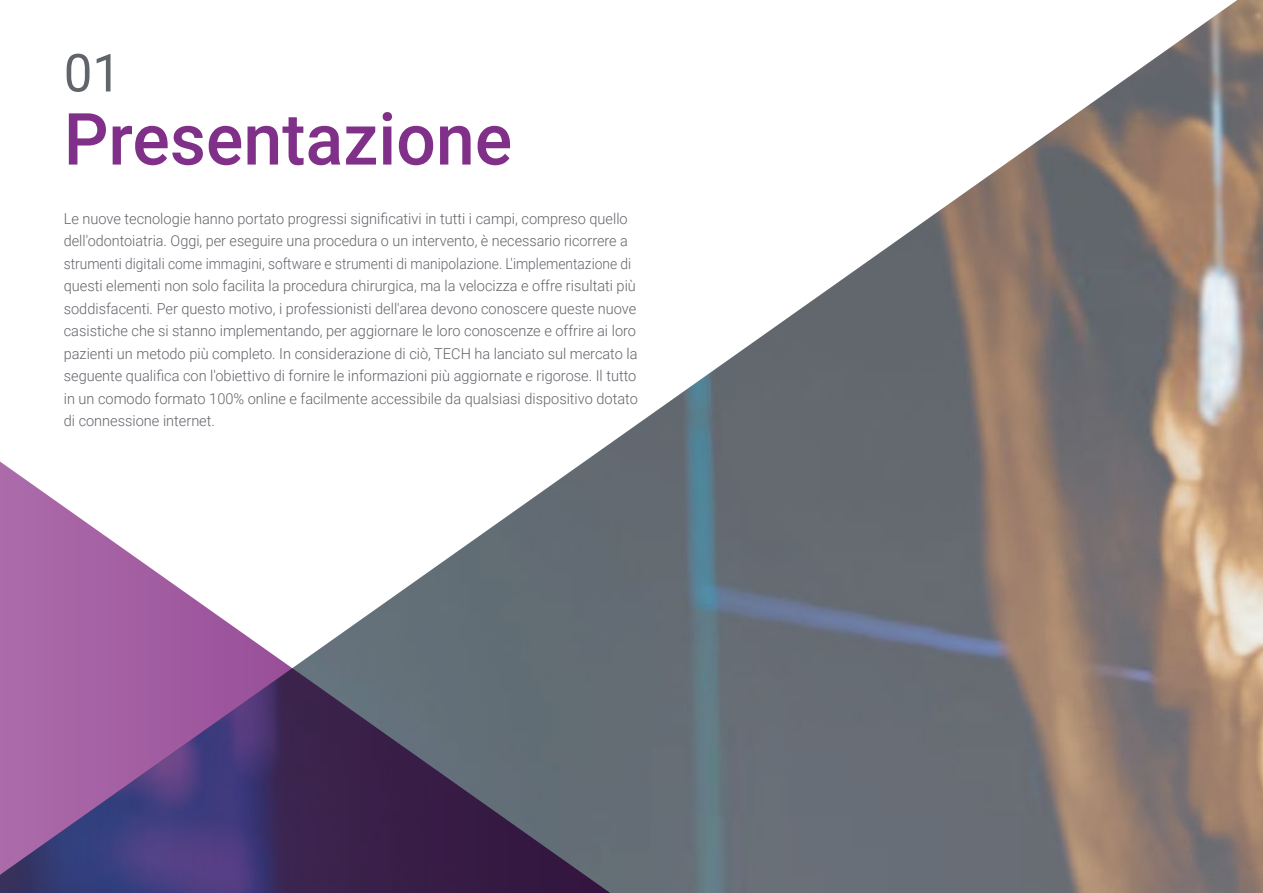
<style>
.page{position:relative;width:1263px;height:893px;background:#fff}
.page>*{position:absolute;margin:0;border:0;box-sizing:border-box;transform-origin:0 0}
.t1{font:500 72px "Roboto";color:#813089}
.t2{font:52.5px "Roboto";color:#61646a}
.t3{font:300 15px/22.5px "Roboto";color:#61646a}
</style>
<div class="page">
<img style="left:606px;top:0;width:657px;height:893px">
<svg style="left:0;top:446px;width:640px;height:447px"></svg>
<h2 class="t2" style="left:64px;top:36px;width:59px">01</h2>
<h1 class="t1" style="left:64px;top:89px;width:450px">Presentazione</h1>
<p class="t3" style="left:64px;top:207px;width:576px">Le nuove tecnologie hanno portato progressi significativi in tutti i campi, compreso quello dell'odontoiatria. Oggi, per eseguire una procedura o un intervento, è necessario ricorrere a strumenti digitali come immagini, software e strumenti di manipolazione. L'implementazione di questi elementi non solo facilita la procedura chirurgica, ma la velocizza e offre risultati più soddisfacenti. Per questo motivo, i professionisti dell'area devono conoscere queste nuove casistiche che si stanno implementando, per aggiornare le loro conoscenze e offrire ai loro pazienti un metodo più completo. In considerazione di ciò, TECH ha lanciato sul mercato la seguente qualifica con l'obiettivo di fornire le informazioni più aggiornate e rigorose. Il tutto in un comodo formato 100% online e facilmente accessibile da qualsiasi dispositivo dotato di connessione internet.</p>
</div>
